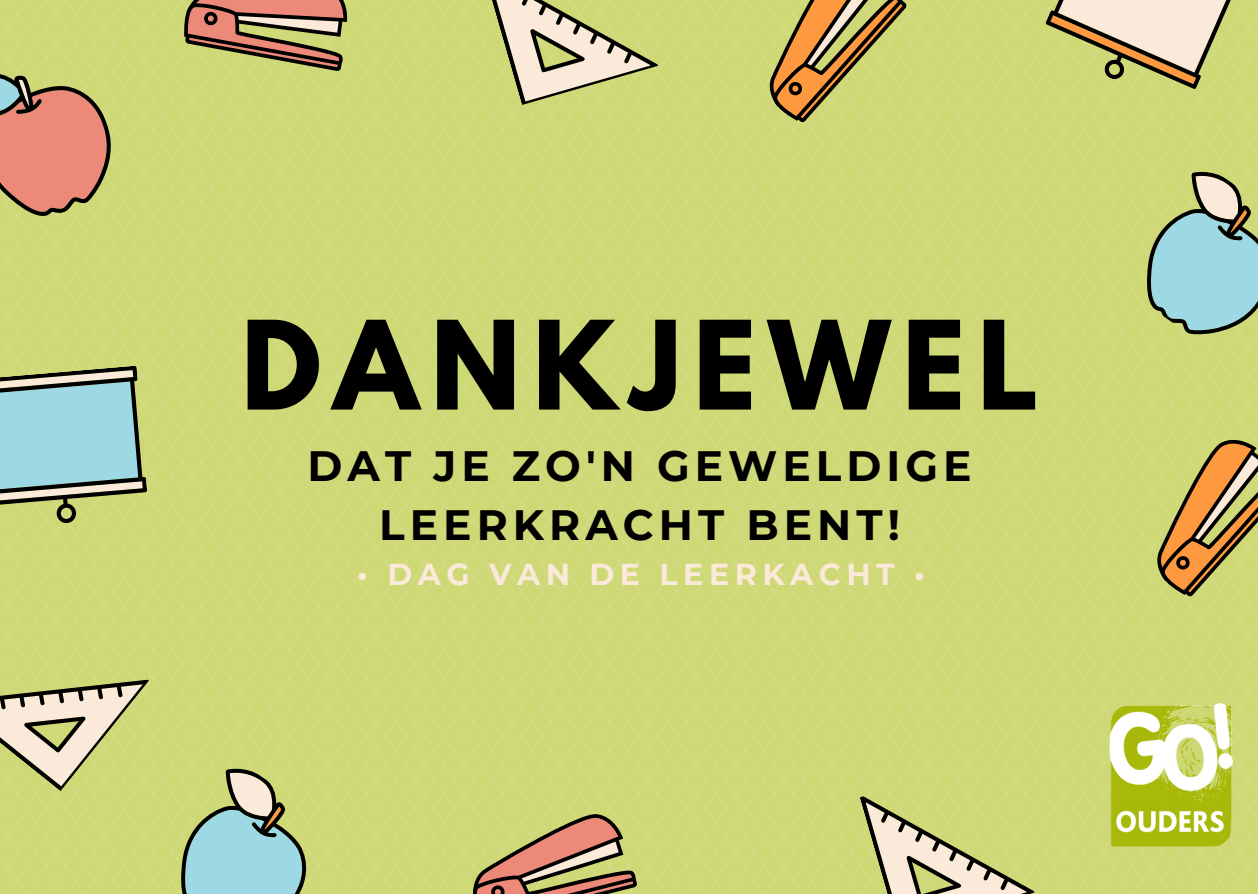
<style>
.page{position:relative;width:1258px;height:894px;background:#fff}
.page>*{position:absolute;margin:0;border:0;box-sizing:border-box;transform-origin:0 0}
.t1{font:700 108.9px "League Spartan";letter-spacing:.11em;color:#000}
.t2{font:700 42.3px/58.5px "Montserrat";letter-spacing:.12em;color:#000;text-align:center}
.t3{font:700 30.3px "Montserrat";letter-spacing:.18em;color:#fbe9d9}
</style>
<div class="page">
<img style="left:0;top:0;width:1258px;height:893px">
<svg style="left:483px;top:0;width:175px;height:105px"></svg>
<svg style="left:460px;top:805px;width:178px;height:88px"></svg>
<svg style="left:740px;top:0;width:168px;height:126px"></svg>
<svg style="left:1035px;top:0;width:210px;height:111px"></svg>
<svg style="left:0;top:365px;width:149px;height:165px"></svg>
<svg style="left:0;top:42px;width:130px;height:192px"></svg>
<svg style="left:1116px;top:161px;width:142px;height:197px"></svg>
<svg style="left:859px;top:757px;width:175px;height:136px"></svg>
<svg style="left:1127px;top:427px;width:131px;height:173px"></svg>
<svg style="left:0;top:593px;width:342px;height:300px"></svg>
<svg style="left:180px;top:0;width:172px;height:71px"></svg>
<img style="left:1107px;top:692px;width:128px;height:184px">
<p class="t1" style="left:241px;top:311px;width:799px">DANKJEWEL</p>
<p class="t2" style="left:308px;top:436px;width:665px">DAT JE ZO'N GEWELDIGE<br>LEERKRACHT BENT!</p>
<p class="t3" style="left:357px;top:555px;width:569px">• DAG VAN DE LEERKACHT •</p>
</div>
